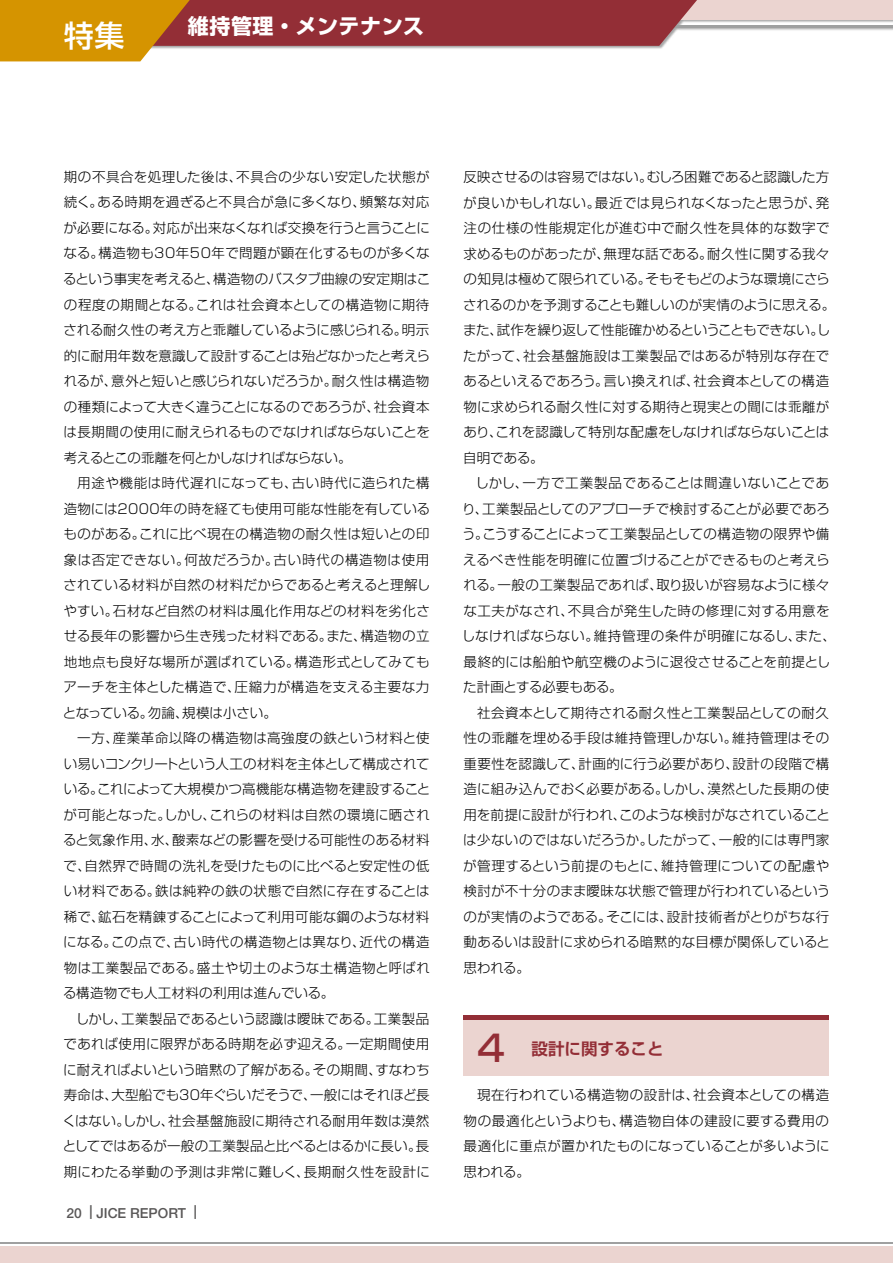
<style>
.page{position:relative;width:893px;height:1263px;background:#fff}
.page>*{position:absolute;margin:0;border:0;box-sizing:border-box;transform-origin:0 0}
.t1{font:500 30px "Shin Go Pro";color:#fff}
.t2{font:700 21px "Shin Go Pro";letter-spacing:.025em;color:#fff}
.t3{font:700 16.5px "Shin Go Pro De";color:#932e36}
.t4{font:500 13.8px "Helvetica Neue";color:#595757}
.t5{font:300 13.5px/25.5px "Shin Go Pro";letter-spacing:.015em;color:#000;text-align:justify}
.s1{font-family:"Shin Go Pro";font-weight:500;font-size:36px}
</style>
<div class="page">
<div style="left:0;top:1247px;width:893px;height:16px;background:#ebd4d0"></div>
<hr style="left:0;top:1243px;width:893px;height:1px;background:#9fa0a0">
<div style="left:0;top:0;width:893px;height:49px;background:#000;opacity:.35"></div>
<div style="left:253px;top:0;width:639px;height:20px;background:#ebd4d0"></div>
<hr style="left:253px;top:25px;width:639px;height:2px;background:#9fa0a0">
<svg style="left:0;top:0;width:708px;height:61px"></svg>
<div style="left:463px;top:1015px;width:366px;height:5px;background:#932e36"></div>
<div style="left:463px;top:1020px;width:366px;height:56px;background:#ebd4d0"></div>
<h1 class="t1" style="left:64px;top:11px;width:62px">特集</h1>
<h2 class="t2" style="left:188px;top:10px;width:238px">維持管理・メンテナンス</h2>
<p class="t5" style="left:63px;top:162px;width:368px">期の不具合を処理した後は、不具合の少ない安定した状態が続く。ある時期を過ぎると不具合が急に多くなり、頻繁な対応が必要になる。対応が出来なくなれば交換を行うと言うことになる。構造物も30年50年で問題が顕在化するものが多くなるという事実を考えると、構造物のバスタブ曲線の安定期はこの程度の期間となる。これは社会資本としての構造物に期待される耐久性の考え方と乖離しているように感じられる。明示的に耐用年数を意識して設計することは殆どなかったと考えられるが、意外と短いと感じられないだろうか。耐久性は構造物の種類によって大きく違うことになるのであろうが、社会資本は長期間の使用に耐えられるものでなければならないことを考えるとこの乖離を何とかしなければならない。</p>
<p class="t5" style="left:63px;top:468px;width:369px;text-indent:14px">用途や機能は時代遅れになっても、古い時代に造られた構造物には2000年の時を経ても使用可能な性能を有しているものがある。これに比べ現在の構造物の耐久性は短いとの印象は否定できない。何故だろうか。古い時代の構造物は使用されている材料が自然の材料だからであると考えると理解しやすい。石材など自然の材料は風化作用などの材料を劣化させる長年の影響から生き残った材料である。また、構造物の立地地点も良好な場所が選ばれている。構造形式としてみてもアーチを主体とした構造で、圧縮力が構造を支える主要な力となっている。勿論、規模は小さい。</p>
<p class="t5" style="left:63px;top:723px;width:369px;text-indent:14px">一方、産業革命以降の構造物は高強度の鉄という材料と使い易いコンクリートという人工の材料を主体として構成されている。これによって大規模かつ高機能な構造物を建設することが可能となった。しかし、これらの材料は自然の環境に晒されると気象作用、水、酸素などの影響を受ける可能性のある材料で、自然界で時間の洗礼を受けたものに比べると安定性の低い材料である。鉄は純粋の鉄の状態で自然に存在することは稀で、鉱石を精錬することによって利用可能な鋼のような材料になる。この点で、古い時代の構造物とは異なり、近代の構造物は工業製品である。盛土や切土のような土構造物と呼ばれる構造物でも人工材料の利用は進んでいる。</p>
<p class="t5" style="left:63px;top:1004px;width:369px;text-indent:13px">しかし、工業製品であるという認識は曖昧である。工業製品であれば使用に限界がある時期を必ず迎える。一定期間使用に耐えればよいという暗黙の了解がある。その期間、すなわち寿命は、大型船でも30年ぐらいだそうで、一般にはそれほど長くはない。しかし、社会基盤施設に期待される耐用年数は漠然としてではあるが一般の工業製品と比べるとはるかに長い。長期にわたる挙動の予測は非常に難しく、長期耐久性を設計に</p>
<p class="t4" style="left:66px;top:1205px;width:132px">20 | JICE REPORT |</p>
<p class="t5" style="left:463px;top:162px;width:374px;text-align:left">反映させるのは容易ではない。むしろ困難であると認識した方が良いかもしれない。最近では見られなくなったと思うが、発注の仕様の性能規定化が進む中で耐久性を具体的な数字で求めるものがあったが、無理な話である。耐久性に関する我々の知見は極めて限られている。そもそもどのような環境にさらされるのかを予測することも難しいのが実情のように思える。また、試作を繰り返して性能確かめるということもできない。したがって、社会基盤施設は工業製品ではあるが特別な存在であるといえるであろう。言い換えれば、社会資本としての構造物に求められる耐久性に対する期待と現実との間には乖離があり、これを認識して特別な配慮をしなければならないことは自明である。</p>
<p class="t5" style="left:462px;top:469px;width:375px;text-align:left;text-indent:14px">しかし、一方で工業製品であることは間違いないことであり、工業製品としてのアプローチで検討することが必要であろう。こうすることによって工業製品としての構造物の限界や備えるべき性能を明確に位置づけることができるものと考えられる。一般の工業製品であれば、取り扱いが容易なように様々な工夫がなされ、不具合が発生した時の修理に対する用意をしなければならない。維持管理の条件が明確になるし、また、最終的には船舶や航空機のように退役させることを前提とした計画とする必要もある。</p>
<p class="t5" style="left:463px;top:698px;width:369px;text-indent:14px">社会資本として期待される耐久性と工業製品としての耐久性の乖離を埋める手段は維持管理しかない。維持管理はその重要性を認識して、計画的に行う必要があり、設計の段階で構造に組み込んでおく必要がある。しかし、漠然とした長期の使用を前提に設計が行われ、このような検討がなされていることは少ないのではないだろうか。したがって、一般的には専門家が管理するという前提のもとに、維持管理についての配慮や検討が不十分のまま曖昧な状態で管理が行われているというのが実情のようである。そこには、設計技術者がとりがちな行動あるいは設計に求められる暗黙的な目標が関係していると思われる。</p>
<p class="t3" style="left:478px;top:1035px;width:187px"><span class="s1">4</span> 設計に関すること</p>
<p class="t5" style="left:463px;top:1081px;width:368px;text-indent:14px">現在行われている構造物の設計は、社会資本としての構造物の最適化というよりも、構造物自体の建設に要する費用の最適化に重点が置かれたものになっていることが多いように思われる。</p>
</div>
